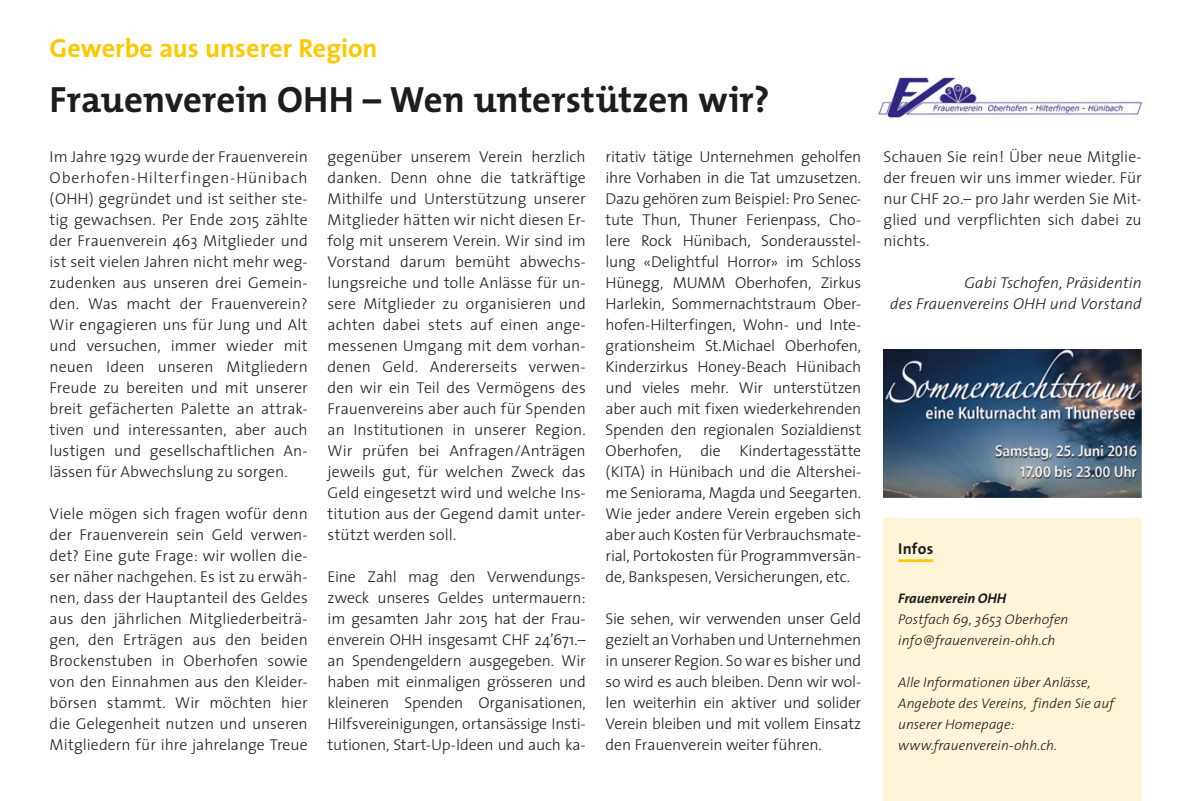
<style>
.page{position:relative;width:1191px;height:801px;background:#fff}
.page>*{position:absolute;margin:0;border:0;box-sizing:border-box;transform-origin:0 0}
.t1{font:700 36.75px "The Mix";color:#1d1d1b}
.t2{font:700 26.25px "The Sans";color:#fec800}
.t3{font:300 15.75px/21px "The Sans";color:#1d1d1b;text-align:justify}
.t4{font:italic 300 15.75px/21px "The Sans";letter-spacing:.005em;color:#1d1d1b;text-align:right}
.t5{font:700 15.75px "The Sans";letter-spacing:.015em;color:#1d1d1b}
.t6{font:italic 300 14px/21px "The Sans";color:#1d1d1b}
.t7{font:italic 700 14px "The Sans";letter-spacing:-.005em;color:#1d1d1b}
</style>
<div class="page">
<div style="left:883px;top:518px;width:258px;height:283px;background:#fff4d8"></div>
<hr style="left:898px;top:559px;width:34px;height:3px;background:#fec800">
<img style="left:883px;top:349px;width:258px;height:148px">
<img style="left:878px;top:77px;width:264px;height:43px">
<h2 class="t2" style="left:50px;top:26px;width:329px">Gewerbe aus unserer Region</h2>
<h1 class="t1" style="left:50px;top:69px;width:721px">Frauenverein OHH – Wen unterstützen wir?</h1>
<p class="t3" style="left:50px;top:146px;width:259px">Im Jahre 1929 wurde der Frauenverein Oberhofen-Hilterfingen-Hünibach (OHH) gegründet und ist seither ste&shy;tig gewachsen. Per Ende 2015 zählte der Frauenverein 463 Mitglieder und ist seit vielen Jahren nicht mehr weg&shy;zudenken aus unseren drei Gemein&shy;den. Was macht der Frauenverein?<br>Wir engagieren uns für Jung und Alt und versuchen, immer wieder mit neuen Ideen unseren Mitgliedern Freude zu bereiten und mit unserer breit gefächerten Palette an attrak&shy;tiven und interessanten, aber auch lustigen und gesellschaftlichen An&shy;lässen für Abwechslung zu sorgen.</p>
<p class="t3" style="left:50px;top:502px;width:259px">Viele mögen sich fragen wofür denn der Frauenverein sein Geld verwen&shy;det? Eine gute Frage: wir wollen die&shy;ser näher nachgehen. Es ist zu erwäh&shy;nen, dass der Hauptanteil des Geldes aus den jährlichen Mitgliederbeiträ&shy;gen, den Erträgen aus den beiden Brockenstuben in Oberhofen sowie von den Einnahmen aus den Kleider&shy;börsen stammt. Wir möchten hier die Gelegenheit nutzen und unseren Mitgliedern für ihre jahrelange Treue</p>
<p class="t3" style="left:327px;top:145px;width:259px">gegenüber unserem Verein herzlich danken. Denn ohne die tatkräftige Mithilfe und Unterstützung unserer Mitglieder hätten wir nicht diesen Er&shy;folg mit unserem Verein. Wir sind im Vorstand darum bemüht abwechs&shy;lungsreiche und tolle Anlässe für un&shy;sere Mitglieder zu organisieren und achten dabei stets auf einen ange&shy;messenen Umgang mit dem vorhan&shy;denen Geld. Andererseits verwen&shy;den wir ein Teil des Vermögens des Frauenvereins aber auch für Spenden an Institutionen in unserer Region.<br>Wir prüfen bei Anfragen/Anträgen jeweils gut, für welchen Zweck das Geld eingesetzt wird und welche Ins&shy;titution aus der Gegend damit unter&shy;stützt werden soll.</p>
<p class="t3" style="left:327px;top:565px;width:259px">Eine Zahl mag den Verwendungs&shy;zweck unseres Geldes untermauern: im gesamten Jahr 2015 hat der Frau&shy;enverein OHH insgesamt CHF 24’671.– an Spendengeldern ausgegeben. Wir haben mit einmaligen grösseren und kleineren Spenden Organisationen, Hilfsvereinigungen, ortansässige Insti&shy;tutionen, Start-Up-Ideen und auch ka-</p>
<p class="t3" style="left:605px;top:145px;width:257px">ritativ tätige Unternehmen geholfen ihre Vorhaben in die Tat umzusetzen.<br>Dazu gehören zum Beispiel: Pro Senec&shy;tute Thun, Thuner Ferienpass, Cho&shy;lere Rock Hünibach, Sonderausstel&shy;lung «Delightful Horror» im Schloss Hünegg, MUMM Oberhofen, Zirkus Harlekin, Sommernachtstraum Ober&shy;hofen-Hilterfingen, Wohn- und Inte&shy;grationsheim St.Michael Oberhofen, Kinderzirkus Honey-Beach Hünibach und vieles mehr. Wir unterstützen aber auch mit fixen wiederkehrenden Spenden den regionalen Sozialdienst Oberhofen, die Kindertagesstätte (KITA) in Hünibach und die Altershei&shy;me Seniorama, Magda und Seegarten.<br>Wie jeder andere Verein ergeben sich aber auch Kosten für Verbrauchsmate&shy;rial, Portokosten für Programmversän&shy;de, Bankspesen, Versicherungen, etc.</p>
<p class="t3" style="left:605px;top:607px;width:257px">Sie sehen, wir verwenden unser Geld gezielt an Vorhaben und Unternehmen in unserer Region. So war es bisher und so wird es auch bleiben. Denn wir wol&shy;len weiterhin ein aktiver und solider Verein bleiben und mit vollem Einsatz den Frauenverein weiter führen.</p>
<p class="t3" style="left:883px;top:145px;width:259px">Schauen Sie rein! Über neue Mitglie&shy;der freuen wir uns immer wieder. Für nur CHF 20.– pro Jahr werden Sie Mit&shy;glied und verpflichten sich dabei zu nichts.</p>
<p class="t4" style="left:890px;top:271px;width:253px">Gabi Tschofen, Präsidentin<br>des Frauenvereins OHH und Vorstand</p>
<p class="t5" style="left:898px;top:536px;width:36px">Infos</p>
<p class="t7" style="left:898px;top:586px;width:110px">Frauenverein OHH</p>
<p class="t6" style="left:898px;top:608px;width:172px">Postfach 69, 3653 Oberhofen info@frauenverein-ohh.ch</p>
<p class="t6" style="left:898px;top:671px;width:217px">Alle Informationen über Anlässe,<br>Angebote des Vereins, finden Sie auf unserer Homepage: www.frauenverein-ohh.ch.</p>
</div>
